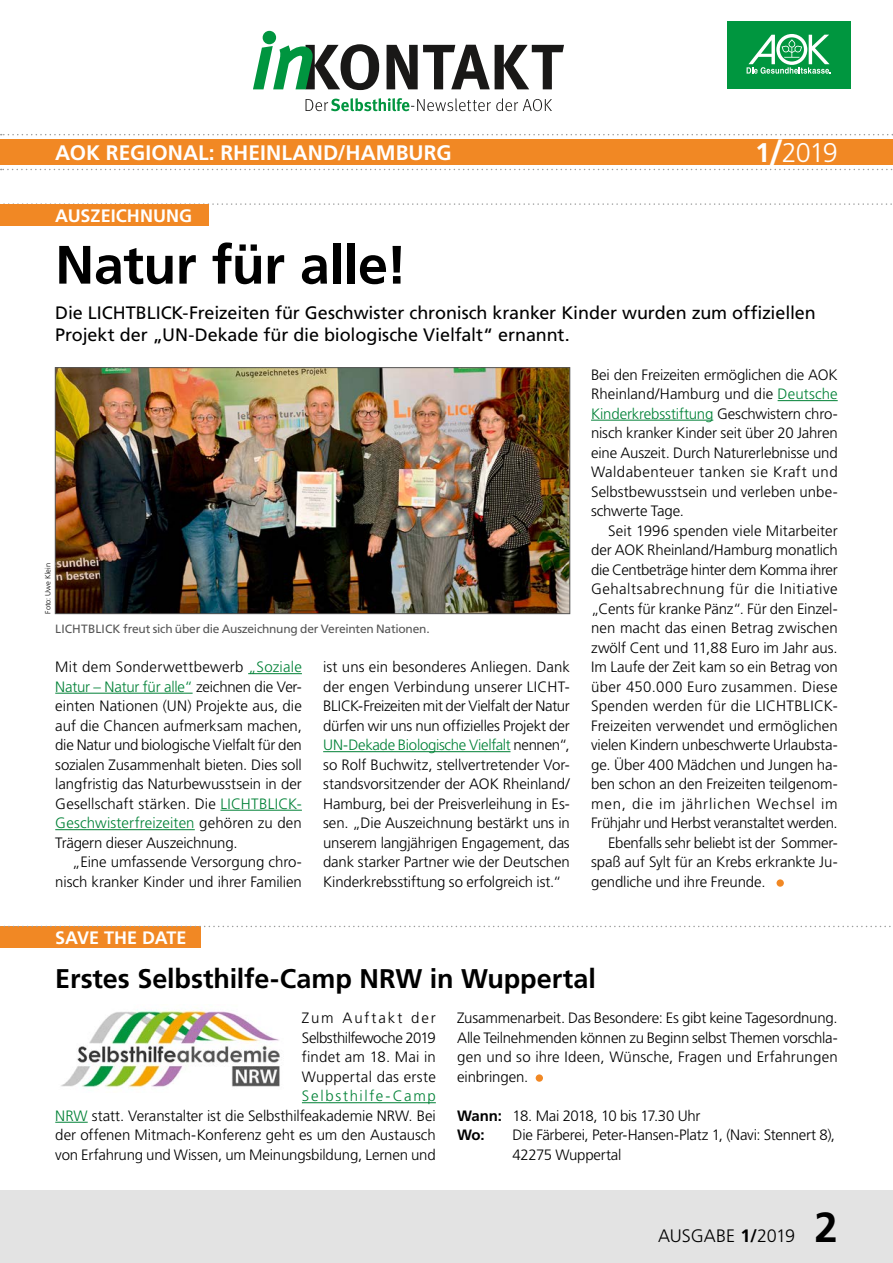
<style>
.page{position:relative;width:893px;height:1263px;background:#fff}
.page>*{position:absolute;margin:0;border:0;box-sizing:border-box;transform-origin:0 0}
.h2_Head_A_26-30pt_groß{font:700 54px "Frutiger LT";letter-spacing:-.015em;color:#000}
.t1{font:700 42px "Frutiger LT";color:#000}
.h2_Head_C_18pt_24_MELD_ohnVorsp{font:700 27px "Frutiger LT";letter-spacing:-.005em;color:#000}
.t2{font:300 27px "Frutiger LT";color:#fff}
.t3{font:700 21px "Frutiger LT";color:#fff}
.P_Vorspann_A_Head_A_-_groß{font:18px/22.5px "Frutiger LT";letter-spacing:-.005em;color:#000}
.h1_xx_RUBRIK_xx{font:700 18px "Frutiger LT";color:#fff}
.t4{font:300 18px "Frutiger LT";letter-spacing:-.005em;color:#000}
.P_copy_BLOCK_mE{font:300 15px/19.5px "Frutiger LT";letter-spacing:-.01em;color:#000;text-align:justify}
.P_copy_BLOCK_oE{font:300 15px/19.5px "Frutiger LT";letter-spacing:-.005em;color:#000;text-align:justify}
.P_copy_FLATTER_NUR_oE{font:300 15px/19.5px "Frutiger LT";letter-spacing:-.02em;color:#000}
.P_copy_FLATTER_NUR_oE-2{font:700 15px "Frutiger LT";color:#000}
.P_BU{font:12px "Frutiger LT";letter-spacing:-.015em;color:#565656}
.t5{font:300 7.5px "Frutiger LT";letter-spacing:.01em;color:#000}
.s1{font-weight:700}
.s2{font-weight:700;font-size:36px}
.s3{color:#008136}
</style>
<div class="page">
<div style="left:0;top:1191px;width:893px;height:72px;background:#e3e3e3"></div>
<svg style="left:1px;top:169px;width:892px;height:1px"></svg>
<div style="left:0;top:139px;width:893px;height:26px;background:#f18824"></div>
<svg style="left:1px;top:134px;width:892px;height:1px"></svg>
<div style="left:727px;top:21px;width:123px;height:68px;background:#00963f"></div>
<svg style="left:747px;top:34px;width:84px;height:40px"></svg>
<svg style="left:306px;top:98px;width:246px;height:13px"></svg>
<svg style="left:253px;top:31px;width:311px;height:60px"></svg>
<svg style="left:0;top:203px;width:892px;height:2px"></svg>
<hr style="left:302px;top:1102px;width:134px;height:1px;background:#008136">
<hr style="left:55px;top:1122px;width:33px;height:1px;background:#008136">
<div style="left:536px;top:1074px;width:7px;height:8px;background:#f18824;border-radius:50%"></div>
<div style="left:0;top:205px;width:208px;height:21px;background:#f18824"></div>
<hr style="left:248px;top:673px;width:54px;height:1px;background:#008136">
<hr style="left:55px;top:693px;width:138px;height:1px;background:#008136">
<hr style="left:220px;top:810px;width:82px;height:1px;background:#008136">
<hr style="left:55px;top:829px;width:140px;height:1px;background:#008136">
<hr style="left:323px;top:751px;width:187px;height:1px;background:#008136">
<hr style="left:778px;top:400px;width:60px;height:1px;background:#008136">
<hr style="left:591px;top:420px;width:122px;height:1px;background:#008136">
<div style="left:776px;top:879px;width:8px;height:8px;background:#f18824;border-radius:50%"></div>
<img style="left:57px;top:369px;width:511px;height:243px">
<div style="left:55px;top:367px;width:515px;height:247px;border:1px solid #565656"></div>
<div style="left:0;top:926px;width:201px;height:22px;background:#f18824"></div>
<svg style="left:0;top:926px;width:891px;height:1px"></svg>
<img style="left:61px;top:1007px;width:219px;height:83px">
<h3 class="t3" style="left:55px;top:141px;width:398px">AOK REGIONAL: RHEINLAND/HAMBURG</h3>
<h3 class="t2" style="left:755px;top:137px;width:84px"><span class="s1">1</span><span class="s2">/</span>2019</h3>
<h1 class="h1_xx_RUBRIK_xx" style="left:55px;top:206px;width:138px">AUSZEICHNUNG</h1>
<h2 class="h2_Head_A_26-30pt_groß" style="left:55px;top:233px;width:353px">Natur für alle!</h2>
<p class="P_Vorspann_A_Head_A_-_groß" style="left:55px;top:301px;width:762px">Die LICHTBLICK-Freizeiten für Geschwister chronisch kranker Kinder wurden zum offiziellen<br>Projekt der „UN-Dekade für die biologische Vielfalt“ ernannt.</p>
<p class="t5" style="left:44px;top:614px;width:53px;rotate:-90deg">Foto: Uwe Klein</p>
<p class="P_BU" style="left:55px;top:622px;width:376px">LICHTBLICK freut sich über die Auszeichnung der Vereinten Nationen.</p>
<p class="P_copy_BLOCK_oE" style="left:55px;top:657px;width:248px">Mit dem Sonderwettbewerb <span class="s3">„Soziale Natur – Natur für alle“</span> zeichnen die Ver&shy;einten Nationen (UN) Projekte aus, die auf die Chancen aufmerksam machen, die Natur und biologische Vielfalt für den sozialen Zusammenhalt bieten. Dies soll langfristig das Naturbewusstsein in der Gesellschaft stärken. Die <span class="s3">LICHTBLICK-Geschwisterfreizeiten</span> gehören zu den Trägern dieser Auszeichnung.</p>
<p class="P_copy_BLOCK_mE" style="left:55px;top:852px;width:248px;text-align:right">„Eine umfassende Versorgung chro&shy;nisch kranker Kinder und ihrer Familien</p>
<p class="P_copy_BLOCK_mE" style="left:323px;top:657px;width:248px">ist uns ein besonderes Anliegen. Dank der engen Verbindung unserer LICHT-BLICK-Freizeiten mit der Vielfalt der Natur dürfen wir uns nun offizielles Projekt der <span class="s3">UN-Dekade Biologische Vielfalt</span> nennen“, so Rolf Buchwitz, stellvertretender Vor&shy;standsvorsitzender der AOK Rheinland/ Hamburg, bei der Preisverleihung in Es&shy;sen. „Die Auszeichnung bestärkt uns in unserem langjährigen Engagement, das dank starker Partner wie der Deutschen Kinderkrebsstiftung so erfolgreich ist.“</p>
<p class="P_copy_BLOCK_mE" style="left:591px;top:365px;width:248px">Bei den Freizeiten ermöglichen die AOK Rheinland/Hamburg und die <span class="s3">Deutsche Kinderkrebsstiftung</span> Geschwistern chro&shy;nisch kranker Kinder seit über 20 Jahren eine Auszeit. Durch Naturerlebnisse und Waldabenteuer tanken sie Kraft und Selbstbewusstsein und verleben unbe&shy;schwerte Tage.</p>
<p class="P_copy_BLOCK_mE" style="left:591px;top:521px;width:248px;text-indent:17px">Seit 1996 spenden viele Mitarbeiter der AOK Rheinland/Hamburg monatlich die Centbeträge hinter dem Komma ihrer Gehaltsabrechnung für die Initiative „Cents für kranke Pänz“. Für den Einzel&shy;nen macht das einen Betrag zwischen zwölf Cent und 11,88 Euro im Jahr aus.<br>Im Laufe der Zeit kam so ein Betrag von über 450.000 Euro zusammen. Diese Spenden werden für die LICHTBLICK-Freizeiten verwendet und ermöglichen vielen Kindern unbeschwerte Urlaubsta&shy;ge. Über 400 Mädchen und Jungen ha&shy;ben schon an den Freizeiten teilgenom&shy;men, die im jährlichen Wechsel im Frühjahr und Herbst veranstaltet werden.</p>
<p class="P_copy_BLOCK_mE" style="left:591px;top:833px;width:248px;text-indent:17px">Ebenfalls sehr beliebt ist der Sommer&shy;spaß auf Sylt für an Krebs erkrankte Ju&shy;gendliche und ihre Freunde.</p>
<h1 class="h1_xx_RUBRIK_xx" style="left:55px;top:927px;width:133px">SAVE THE DATE</h1>
<h2 class="h2_Head_C_18pt_24_MELD_ohnVorsp" style="left:55px;top:963px;width:542px">Erstes Selbsthilfe-Camp NRW in Wuppertal</h2>
<p class="P_copy_BLOCK_oE" style="left:55px;top:1008px;width:382px;text-align:right">Zum Auftakt der<br>Selbsthilfewoche 2019<br>findet am 18. Mai in<br>Wuppertal das erste<br><span class="s3">Selbsthilfe-Camp<br>NRW</span> statt. Veranstalter ist die Selbsthilfeakademie NRW. Bei der offenen Mitmach-Konferenz geht es um den Austausch von Erfahrung und Wissen, um Meinungsbildung, Lernen und</p>
<p class="P_copy_BLOCK_oE" style="left:457px;top:1008px;width:382px">Zusammenarbeit. Das Besondere: Es gibt keine Tagesordnung.<br>Alle Teilnehmenden können zu Beginn selbst Themen vorschla&shy;gen und so ihre Ideen, Wünsche, Fragen und Erfahrungen einbringen.</p>
<p class="P_copy_FLATTER_NUR_oE" style="left:457px;top:1106px;width:245px"><span class="s1">Wann:</span> 18. Mai 2018, 10 bis 17.30 Uhr</p>
<p class="P_copy_FLATTER_NUR_oE-2" style="left:457px;top:1126px;width:29px">Wo:</p>
<p class="P_copy_FLATTER_NUR_oE" style="left:513px;top:1125px;width:324px">Die Färberei, Peter-Hansen-Platz 1, (Navi: Stennert 8),<br>42275 Wuppertal</p>
<p class="t4" style="left:658px;top:1225px;width:138px">AUSGABE <span class="s1">1/</span>2019</p>
<h2 class="t1" style="left:814px;top:1202px;width:25px">2</h2>
</div>
